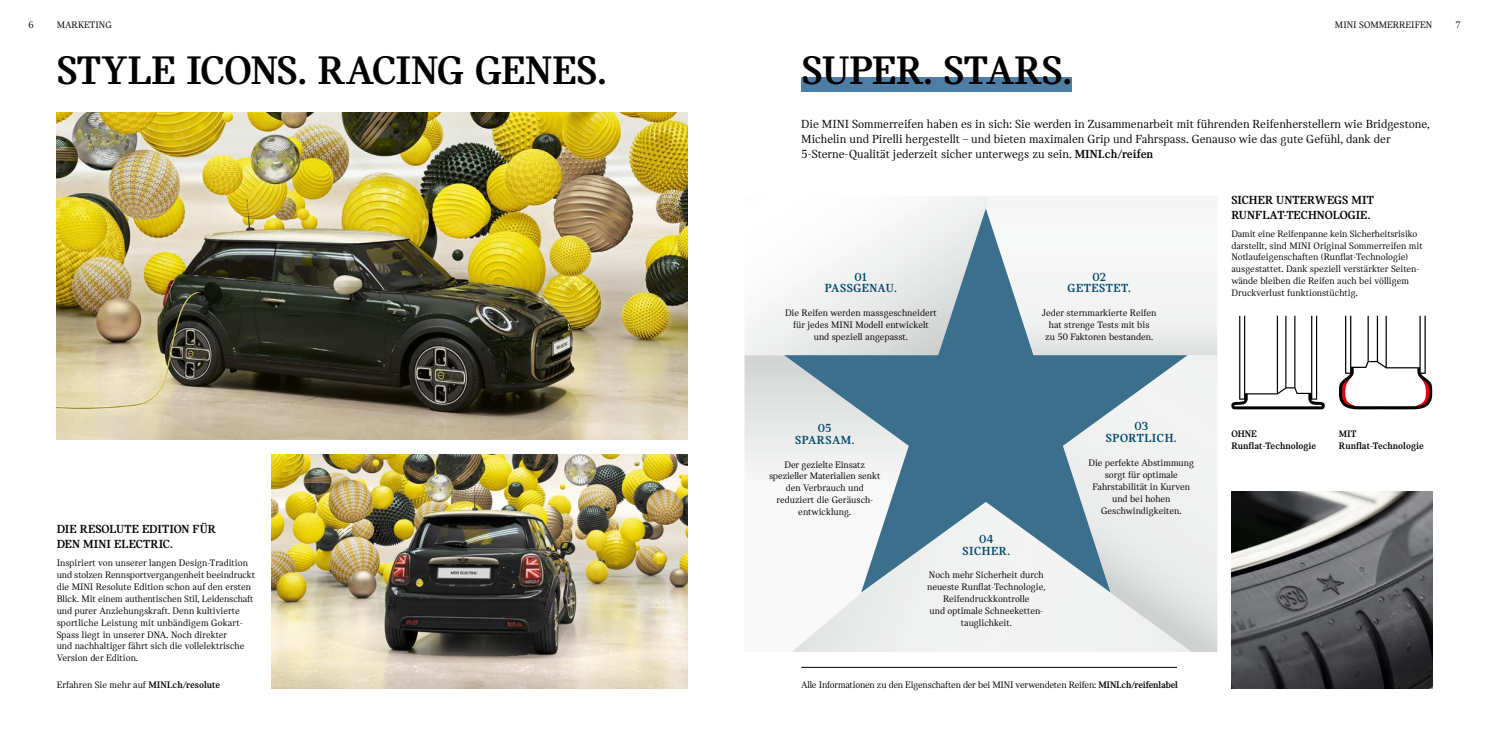
<style>
.page{position:relative;width:1489px;height:745px;background:#fff}
.page>*{position:absolute;margin:0;border:0;box-sizing:border-box;transform-origin:0 0}
.t1{font:42.5px "MINI Serif Headline";letter-spacing:-.015em;color:#000}
.t2{font:12.5px/15px "MINI Serif";color:#000}
.t3{font:700 12.5px/15px "MINI Serif";letter-spacing:.01em;color:#000}
.t4{font:700 12.5px/11.9px "MINI Serif";letter-spacing:.04em;color:#004769;text-align:center}
.t5{font:10px/11.9px "MINI Serif";color:#000;text-align:center}
.t6{font:10px "MINI Serif";letter-spacing:-.02em;color:#000}
.t7{font:700 10px/11.9px "MINI Serif";color:#000}
.s1{font-weight:700}
</style>
<div class="page">
<div style="left:801px;top:77px;width:271px;height:14px;background:#4f7da5"></div>
<svg style="left:745px;top:196px;width:472px;height:159px"></svg>
<svg style="left:744px;top:355px;width:40px;height:122px"></svg>
<svg style="left:793px;top:592px;width:270px;height:59px"></svg>
<svg style="left:1063px;top:355px;width:154px;height:296px"></svg>
<svg style="left:784px;top:208px;width:403px;height:384px"></svg>
<img style="left:1231px;top:491px;width:200px;height:196px">
<svg style="left:1231px;top:315px;width:93px;height:94px"></svg>
<svg style="left:1339px;top:315px;width:93px;height:94px"></svg>
<img style="left:57px;top:113px;width:630px;height:326px">
<hr style="left:801px;top:666px;width:375px;height:1px;background:#000">
<img style="left:272px;top:454px;width:415px;height:233px">
<p class="t5" style="left:57px;top:19px;width:57px">MARKETING</p>
<p class="t5" style="left:1334px;top:19px;width:99px">MINI SOMMERREIFEN</p>
<h1 class="t1" style="left:801px;top:48px;width:272px">SUPER. STARS.</h1>
<p class="t2" style="left:801px;top:116px;width:630px">Die MINI Sommerreifen haben es in sich: Sie werden in Zusammenarbeit mit führenden Reifenherstellern wie Bridgestone,<br>Michelin und Pirelli hergestellt – und bieten maximalen Grip und Fahrspass. Genauso wie das gute Gefühl, dank der<br>5-Sterne-Qualität jederzeit sicher unterwegs zu sein. <span class="s1">MINI.ch/reifen</span></p>
<p class="t5" style="left:28px;top:19px;width:7px">6</p>
<p class="t5" style="left:1455px;top:19px;width:7px">7</p>
<h1 class="t1" style="left:57px;top:48px;width:551px">STYLE ICONS. RACING GENES.</h1>
<p class="t3" style="left:57px;top:521px;width:161px">DIE RESOLUTE EDITION FÜR<br>DEN MINI ELECTRIC.</p>
<p class="t5" style="left:57px;top:556px;width:200px;text-align:left">Inspiriert von unserer langen Design-Tradition und stolzen Rennsportvergangenheit beeindruckt die MINI Resolute Edition schon auf den ersten Blick. Mit einem authentischen Stil, Leidenschaft und purer Anziehungskraft. Denn kultivierte sportliche Leistung mit unbändigem Gokart-Spass liegt in unserer DNA. Noch direkter<br>und nachhaltiger fährt sich die vollelektrische Version der Edition.</p>
<p class="t5" style="left:57px;top:678px;width:165px">Erfahren Sie mehr auf <span class="s1">MINI.ch/resolute</span></p>
<p class="t4" style="left:824px;top:270px;width:74px">01<br>PASSGENAU.</p>
<p class="t5" style="left:785px;top:307px;width:153px">Die Reifen werden massgeschneidert für jedes MINI Modell entwickelt und speziell angepasst.</p>
<p class="t4" style="left:795px;top:421px;width:61px">05<br>SPARSAM.</p>
<p class="t5" style="left:769px;top:458px;width:113px">Der gezielte Einsatz spezieller Materialien senkt den Verbrauch und reduziert die Geräusch&shy;entwicklung.</p>
<p class="t4" style="left:1067px;top:270px;width:65px">02<br>GETESTET.</p>
<p class="t5" style="left:1041px;top:307px;width:116px">Jeder sternmarkierte Reifen hat strenge Tests mit bis<br>zu 50 Faktoren bestanden.</p>
<p class="t4" style="left:1105px;top:420px;width:72px">03<br>SPORTLICH.</p>
<p class="t5" style="left:1088px;top:456px;width:107px">Die perfekte Abstimmung sorgt für optimale<br>Fahrstabilität in Kurven und bei hohen<br>Geschwindigkeiten.</p>
<p class="t4" style="left:962px;top:532px;width:49px">04<br>SICHER.</p>
<p class="t5" style="left:927px;top:568px;width:120px">Noch mehr Sicherheit durch neueste Runflat-Technologie,<br>Reifendruckkontrolle<br>und optimale Schneeketten&shy;tauglichkeit.</p>
<p class="t6" style="left:801px;top:678px;width:378px">Alle Informationen zu den Eigenschaften der bei MINI verwendeten Reifen: <span class="s1">MINI.ch/reifenlabel</span></p>
<p class="t3" style="left:1231px;top:192px;width:144px">SICHER UNTERWEGS MIT<br>RUNFLAT-TECHNOLOGIE.</p>
<p class="t5" style="left:1231px;top:227px;width:193px;text-align:left">Damit eine Reifenpanne kein Sicherheitsrisiko darstellt, sind MINI Original Sommerreifen mit Notlaufeigenschaften (Runflat-Technologie) ausgestattet. Dank speziell verstärkter Seiten&shy;wände bleiben die Reifen auch bei völligem Druckverlust funktionstüchtig.</p>
<p class="t7" style="left:1231px;top:428px;width:86px">OHNE<br>Runflat-Technologie</p>
<p class="t7" style="left:1338px;top:428px;width:86px">MIT<br>Runflat-Technologie</p>
</div>
